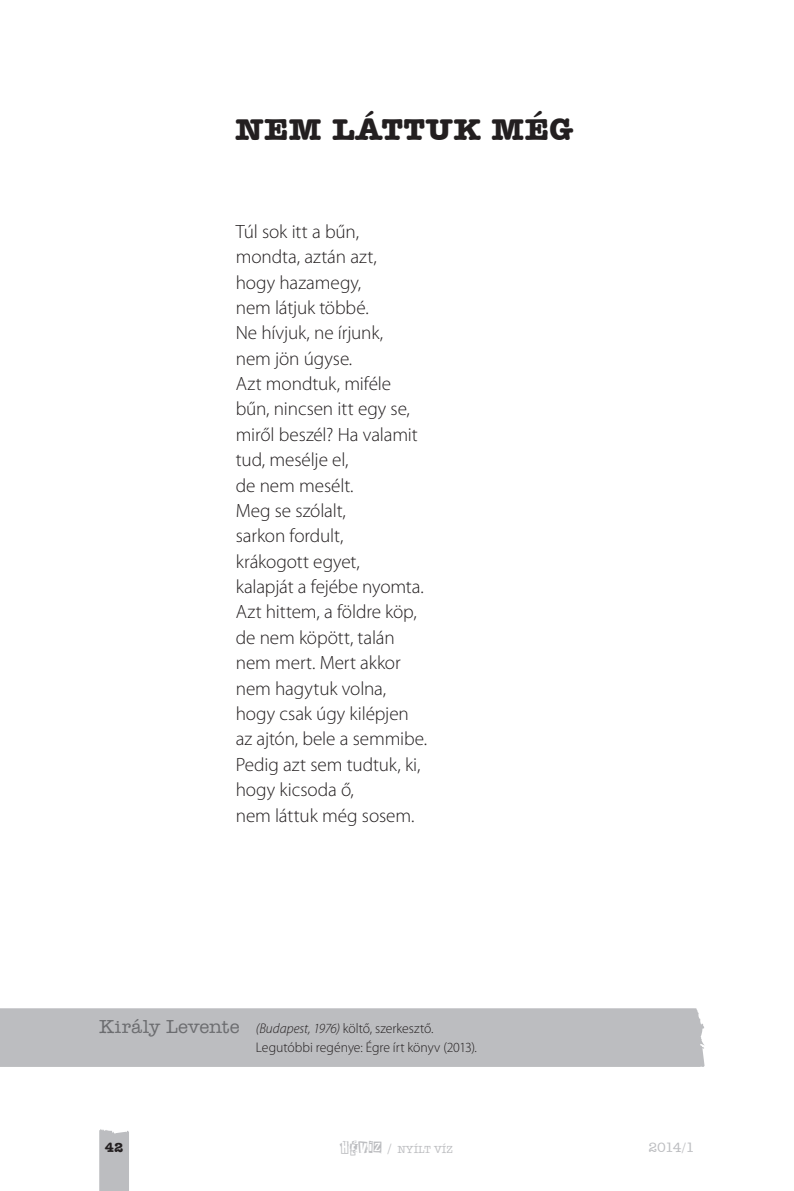
<style>
.page{position:relative;width:794px;height:1191px;background:#fff}
.page>*{position:absolute;margin:0;border:0;box-sizing:border-box;transform-origin:0 0}
.t1{font:31.5px "American Typewriter HU Bold";letter-spacing:.02em;color:#231f20}
.t2{font:300 19.25px/25.4px "Myriad Pro";letter-spacing:-.005em;color:#231f20}
.t3{font:19.25px "American Typewriter HU Medium";letter-spacing:.015em;color:#6c6d70}
.t4{font:300 14px/19.2px "Myriad Pro";color:#231f20}
.t5{font:14px "American Typewriter HU Medium";color:#bcbdc0}
.t6{font:14px "Postinkantaja Job";color:#bcbdc0}
.t7{font:14px "American Typewriter HU Bold";color:#231f20}
.t8{font:10.5px "American Typewriter HU Medium";color:#bcbdc0}
.s1{font-style:italic}
.s2{font-size:14px}
</style>
<div class="page">
<svg style="left:99px;top:1129px;width:30px;height:62px"></svg>
<div style="left:0;top:1008px;width:704px;height:59px;background:#bcbdc0"></div>
<h1 class="t1" style="left:235px;top:109px;width:340px">NEM LÁTTUK MÉG</h1>
<p class="t2" style="left:236px;top:219px;width:193px">Túl sok itt a bűn, mondta, aztán azt,<br>hogy hazamegy,<br>nem látjuk többé.<br>Ne hívjuk, ne írjunk,<br>nem jön úgyse.<br>Azt mondtuk, miféle bűn, nincsen itt egy se, miről beszél? Ha valamit tud, mesélje el,<br>de nem mesélt.<br>Meg se szólalt,<br>sarkon fordult,<br>krákogott egyet,<br>kalapját a fejébe nyomta.<br>Azt hittem, a földre köp, de nem köpött, talán nem mert. Mert akkor nem hagytuk volna, hogy csak úgy kilépjen az ajtón, bele a semmibe.<br>Pedig azt sem tudtuk, ki, hogy kicsoda ő,<br>nem láttuk még sosem.</p>
<p class="t3" style="left:99px;top:1014px;width:142px">Király Levente</p>
<p class="t4" style="left:256px;top:1018px;width:222px"><span class="s1">(Budapest, 1976)</span> költő, szerkesztő.<br>Legutóbbi regénye: Égre írt könyv (2013).</p>
<p class="t7" style="left:105px;top:1138px;width:20px">42</p>
<p class="t6" style="left:341px;top:1138px;width:34px">h Évíz</p>
<p class="t8" style="left:388px;top:1142px;width:67px"><span class="s2">/</span> NYÍLT VÍZ</p>
<p class="t5" style="left:648px;top:1138px;width:48px">2014/1</p>
</div>
